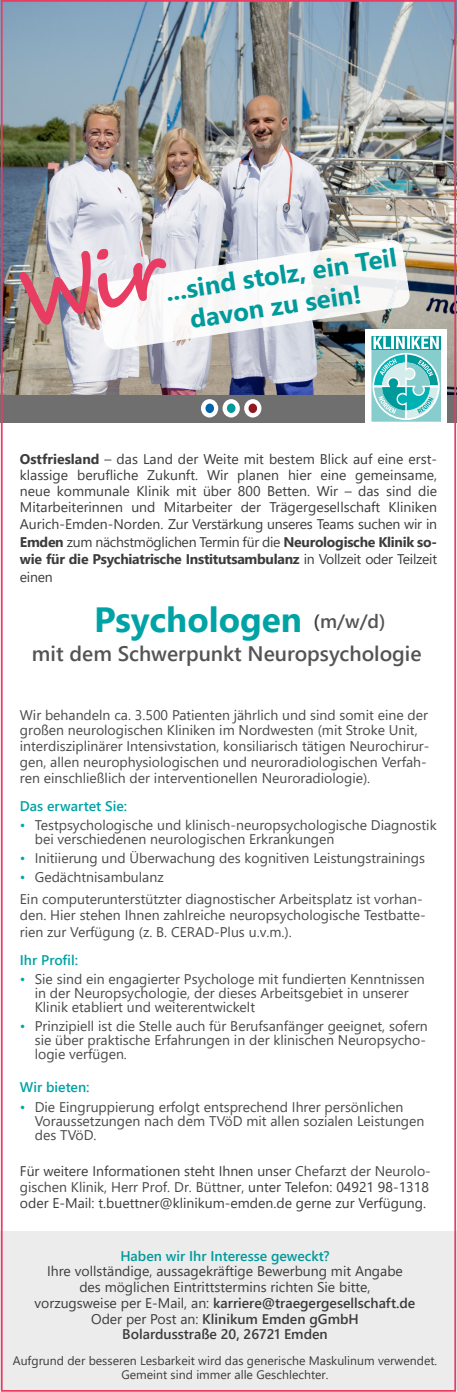
<style>
.page{position:relative;width:457px;height:1392px;background:#fff}
.page>*{position:absolute;margin:0;border:0;box-sizing:border-box;transform-origin:0 0}
.t1{font:700 35px "Segoe UI";color:#00a3a5}
.t2{font:700 25.72px "Segoe UI";color:#009a9b}
.t3{font:600 21px "Segoe UI";color:#555454}
.t4{font:14px/14px "Segoe UI";color:#4a4a49}
.t5{font:14px/15.8px "Segoe UI";color:#3c3c3b;text-align:justify}
.t6{font:600 14px "Segoe UI";color:#3c3c3b}
.t7{font:600 14px "Segoe UI";color:#00a3a5}
.t8{font:600 14px "Segoe UI";color:#009a9b}
.t9{font:12.25px/14.7px "Segoe UI";color:#3c3c3b;text-align:center}
.s1{font-weight:700}
.s2{font-weight:600;font-size:19.25px;color:#3c3c3b}
.s3{font-weight:600;font-size:19.25px;color:#555454}
.s4{color:#00a8ab}
.s5{color:#4a4a49}
.s6{font-weight:600}
.s7{font-weight:400}
</style>
<div class="page">
<img style="left:0;top:0;width:453px;height:395px">
<div style="left:0;top:395px;width:456px;height:27px;background:#706f6f"></div>
<div style="left:0;top:1232px;width:456px;height:158px;background:#ececec"></div>
<div style="left:201px;top:399px;width:17px;height:18px;background:#fff;border-radius:50%"></div>
<div style="left:205px;top:404px;width:9px;height:9px;background:#0063ae;border-radius:50%"></div>
<svg style="left:222px;top:399px;width:18px;height:18px"></svg>
<div style="left:227px;top:403px;width:8px;height:10px;background:#009a9b;border-radius:50%"></div>
<div style="left:244px;top:399px;width:17px;height:18px;background:#fff;border-radius:50%"></div>
<div style="left:248px;top:404px;width:9px;height:9px;background:#921820;border-radius:50%"></div>
<svg style="left:96px;top:239px;width:314px;height:111px"></svg>
<div style="left:365px;top:330px;width:82px;height:98px;background:#fff"></div>
<div style="left:370px;top:335px;width:70px;height:87px;background:#88cdce"></div>
<svg style="left:372px;top:353px;width:67px;height:67px"></svg>
<svg style="left:372px;top:337px;width:67px;height:13px"></svg>
<svg style="left:373px;top:337px;width:65px;height:12px"></svg>
<svg style="left:374px;top:355px;width:63px;height:63px"></svg>
<div style="left:369px;top:334px;width:73px;height:89px;border:2px solid #fff"></div>
<svg style="left:17px;top:242px;width:155px;height:86px"></svg>
<p class="t2" style="left:162px;top:267px;width:235px;rotate:-8deg">...sind stolz, ein Teil</p>
<p class="t2" style="left:186px;top:294px;width:174px;rotate:-8deg">davon zu sein!</p>
<p class="t5" style="left:20px;top:450px;width:418px"><span class="s1">Ostfriesland</span> – das Land der Weite mit bestem Blick auf eine erst&shy;klassige berufliche Zukunft. Wir planen hier eine gemeinsame, neue kommunale Klinik mit über 800 Betten. Wir – das sind die Mitarbeiterinnen und Mitarbeiter der Trägergesellschaft Kliniken</p>
<p class="t5" style="left:20px;top:514px;width:418px;line-height:17.5px">Aurich-Emden-Norden. Zur Verstärkung unseres Teams suchen wir in <span class="s1">Emden</span> zum nächstmöglichen Termin für die <span class="s1">Neurologische Klinik so&shy;wie für die Psychiatrische Institutsambulanz</span> in Vollzeit oder Teilzeit einen</p>
<p class="t1" style="left:94px;top:586px;width:293px">Psychologen <span class="s2">(</span><span class="s3">m/w/d)</span></p>
<p class="t3" style="left:32px;top:634px;width:391px">mit dem Schwerpunkt Neuropsychologie</p>
<p class="t4" style="left:20px;top:705px;width:410px;line-height:15.8px">Wir behandeln ca. 3.500 Patienten jährlich und sind somit eine der großen neurologischen Kliniken im Nordwesten (mit Stroke Unit, interdisziplinärer Intensivstation, konsiliarisch tätigen Neurochirur&shy;gen, allen neurophysiologischen und neuroradiologischen Verfah&shy;ren einschließlich der interventionellen Neuroradiologie).</p>
<p class="t7" style="left:20px;top:792px;width:109px">Das erwartet Sie:</p>
<p class="t4" style="left:35px;top:817px;width:403px;text-indent:-15px"><span class="s4">•</span> Testpsychologische und klinisch-neuropsychologische Diagnostik bei verschiedenen neurologischen Erkrankungen</p>
<p class="t4" style="left:20px;top:850px;width:406px"><span class="s4">•</span> Initiierung und Überwachung des kognitiven Leistungstrainings</p>
<p class="t4" style="left:20px;top:869px;width:145px"><span class="s4">•</span> Gedächtnisambulanz</p>
<p class="t4" style="left:20px;top:889px;width:407px;line-height:16.8px">Ein computerunterstützter diagnostischer Arbeitsplatz ist vorhan&shy;den. Hier stehen Ihnen zahlreiche neuropsychologische Testbatte&shy;rien zur Verfügung (z. B. CERAD-Plus u.v.m.).</p>
<p class="t7" style="left:20px;top:947px;width:60px">Ihr Profil:</p>
<p class="t4" style="left:35px;top:971px;width:391px;text-indent:-15px"><span class="s4">•</span> Sie sind ein engagierter Psychologe mit fundierten Kenntnissen in der Neuropsychologie, der dieses Arbeitsgebiet in unserer<br>Klinik etabliert und weiterentwickelt</p>
<p class="t4" style="left:35px;top:1018px;width:394px;text-indent:-15px"><span class="s4">•</span> Prinzipiell ist die Stelle auch für Berufsanfänger geeignet, sofern sie über praktische Erfahrungen in der klinischen Neuropsycho&shy;logie verfügen.</p>
<p class="t7" style="left:20px;top:1074px;width:71px">Wir bieten:</p>
<p class="t4" style="left:35px;top:1098px;width:391px;text-indent:-15px"><span class="s4">•</span> Die Eingruppierung erfolgt entsprechend Ihrer persönlichen<br>Voraussetzungen nach dem TVöD mit allen sozialen Leistungen des TVöD.</p>
<p class="t5" style="left:20px;top:1162px;width:412px;text-align:left">Für weitere Informationen steht Ihnen unse<span class="s5">r Chefarzt der Neurolo&shy;gischen Klinik, Herr Prof. Dr. Büttner,</span> unter Telefon: 04921 98-1318 oder E-Mail: t.buettner@klinikum-emden.de gerne zur Verfügung.</p>
<p class="t8" style="left:120px;top:1242px;width:211px">Haben wir Ihr Interesse geweckt?</p>
<p class="t5" style="left:47px;top:1262px;width:357px">Ihre vollständige, aussagekräftige Bewerbung mit Angabe</p>
<p class="t5" style="left:35px;top:1278px;width:382px;text-align:center">des möglichen Eintrittstermins richten Sie bitte,<br>vorzugsweise per E-Mail, an: <span class="s6">karriere@traegergesellschaft.de</span></p>
<p class="t6" style="left:91px;top:1305px;width:269px"><span class="s7">Oder per Post an:</span> Klinikum Emden gGmbH</p>
<p class="t6" style="left:122px;top:1321px;width:207px">Bolardusstraße 20, 26721 Emden</p>
<p class="t9" style="left:13px;top:1352px;width:425px">Aufgrund der besseren Lesbarkeit wird das generische Maskulinum verwendet.<br>Gemeint sind immer alle Geschlechter.</p>
</div>
